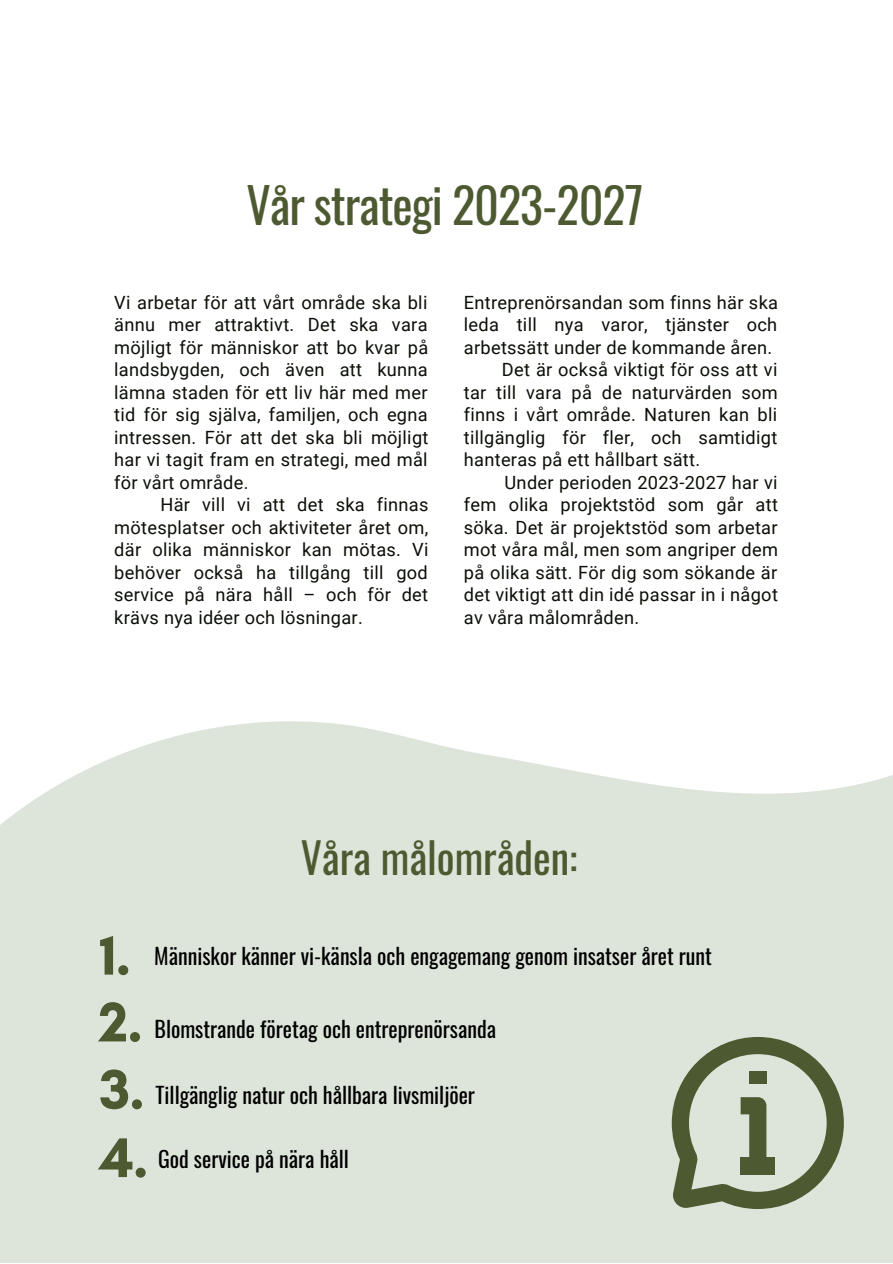
<style>
.page{position:relative;width:893px;height:1264px;background:#fff}
.page>*{position:absolute;margin:0;border:0;box-sizing:border-box;transform-origin:0 0}
.t1{font:700 57px "Glacial Indifference";color:#4d5a31}
.t2{font:700 56.85px/68.2px "Glacial Indifference";color:#4d5a31}
.t3{font:48.3px "Oswald";letter-spacing:-.02em;color:#4d5a31}
.t4{font:42px "Oswald";color:#4d5a31}
.t5{font:21.9px "Oswald";color:#000}
.t6{font:18.15px/22.5px "Roboto";letter-spacing:.015em;color:#0a0f07;text-align:justify}
</style>
<div class="page">
<svg style="left:0;top:721px;width:892px;height:541px;background:#dfe7dd"></svg>
<svg style="left:671px;top:1036px;width:172px;height:172px;background:#aab49e"></svg>
<div style="left:740px;top:1157px;width:35px;height:17px;background:#4d5a31"></div>
<div style="left:749px;top:1071px;width:17px;height:13px;background:#4d5a31"></div>
<h3 class="t3" style="left:246px;top:168px;width:398px">Vår strategi 2023-2027</h3>
<p class="t6" style="left:114px;top:291px;width:316px">Vi arbetar för att vårt område ska bli ännu mer attraktivt. Det ska vara möjligt för människor att bo kvar på landsbygden, och även att kunna lämna staden för ett liv här med mer tid för sig själva, familjen, och egna intressen. För att det ska bli möjligt har vi tagit fram en strategi, med mål för vårt område.</p>
<p class="t6" style="left:114px;top:494px;width:316px;text-indent:46px">Här vill vi att det ska finnas mötesplatser och aktiviteter året om, där olika människor kan mötas. Vi behöver också ha tillgång till god service på nära håll – och för det krävs nya idéer och lösningar.</p>
<p class="t6" style="left:464px;top:291px;width:316px">Entreprenörsandan som finns här ska</p>
<p class="t6" style="left:464px;top:314px;width:315px">leda till nya varor, tjänster och</p>
<p class="t6" style="left:464px;top:336px;width:310px">arbetssätt under de kommande åren.</p>
<p class="t6" style="left:502px;top:359px;width:277px">Det är också viktigt för oss att vi</p>
<p class="t6" style="left:464px;top:381px;width:315px">tar till vara på de naturvärden som</p>
<p class="t6" style="left:464px;top:404px;width:315px">finns i vårt område. Naturen kan bli</p>
<p class="t6" style="left:464px;top:426px;width:315px">tillgänglig för fler, och samtidigt</p>
<p class="t6" style="left:464px;top:449px;width:238px">hanteras på ett hållbart sätt.</p>
<p class="t6" style="left:504px;top:471px;width:274px">Under perioden 2023-2027 har vi</p>
<p class="t6" style="left:464px;top:494px;width:315px">fem olika projektstöd som går att</p>
<p class="t6" style="left:464px;top:516px;width:315px">söka. Det är projektstöd som arbetar</p>
<p class="t6" style="left:464px;top:539px;width:315px">mot våra mål, men som angriper dem</p>
<p class="t6" style="left:464px;top:561px;width:315px">på olika sätt. För dig som sökande är</p>
<p class="t6" style="left:464px;top:583px;width:315px">det viktigt att din idé passar in i något</p>
<p class="t6" style="left:464px;top:606px;width:177px">av våra målområden.</p>
<h3 class="t4" style="left:301px;top:825px;width:278px">Våra målområden:</h3>
<h2 class="t2" style="left:99px;top:920px;width:33px">1.</h2>
<h1 class="t1" style="left:99px;top:987px;width:46px">2.</h1>
<h2 class="t2" style="left:99px;top:1054px;width:51px">3.<br>4.</h2>
<p class="t5" style="left:154px;top:939px;width:559px">Människor känner vi-känsla och engagemang genom insatser året runt</p>
<p class="t5" style="left:154px;top:1011px;width:343px">Blomstrande företag och entreprenörsanda</p>
<p class="t5" style="left:155px;top:1077px;width:321px">Tillgänglig natur och hållbara livsmiljöer</p>
<p class="t5" style="left:158px;top:1141px;width:192px">God service på nära håll</p>
</div>
